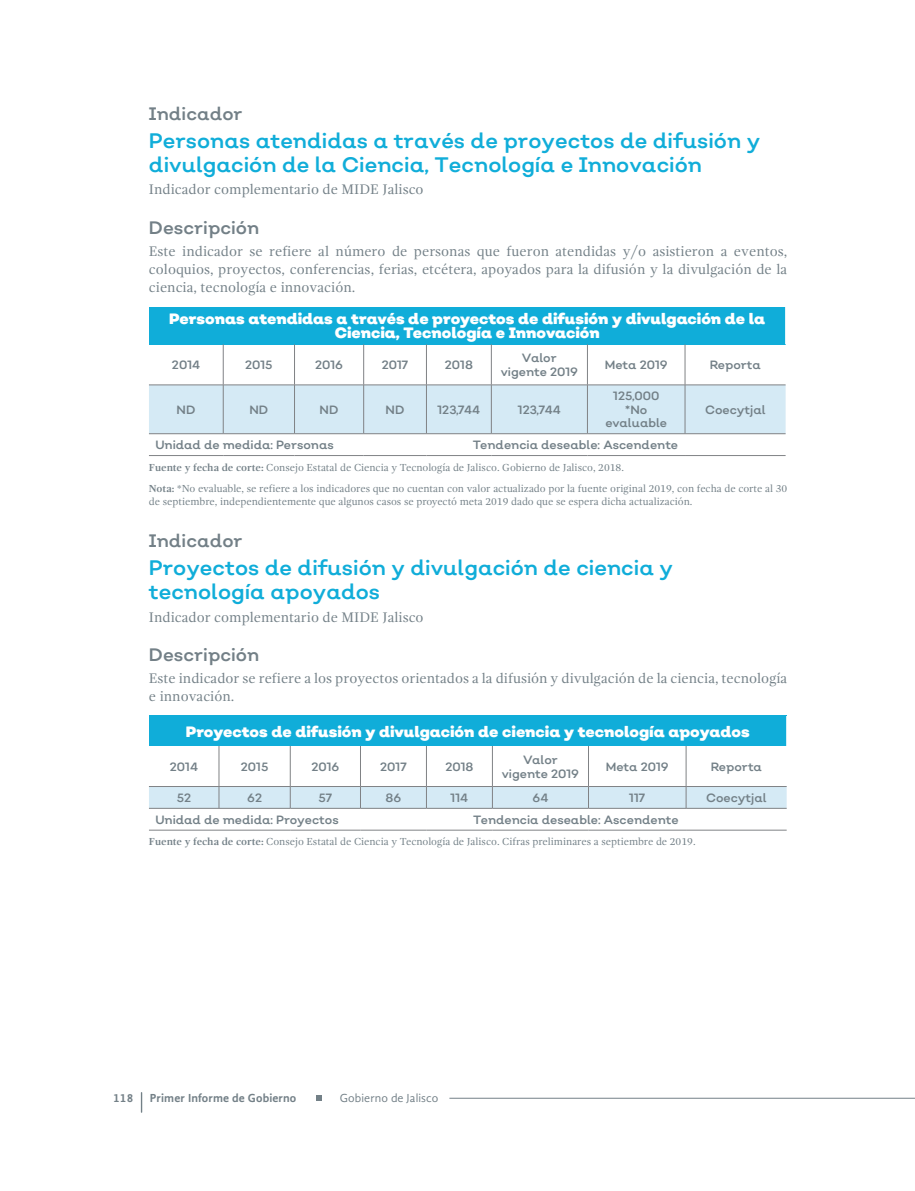
<style>
.page{position:relative;width:915px;height:1191px;background:#fff}
.page>*{position:absolute;margin:0;border:0;box-sizing:border-box;transform-origin:0 0}
.TITULO_DE_INDICADOR{font:21px/24px "Nutmeg";color:#10add9}
.Indicador-Descripcio{font:18px "Nutmeg";color:#738087}
.Cabeza_Tabla{font:900 15px/13.5px "Nutmeg";color:#fff;text-align:center}
.CUERPO_DE_TEXTO_GENE{font:14.25px/18px "Gandhi Serif";color:#738087;text-align:justify}
.Texto_Tabla{font:12px/13.5px "Nutmeg";color:#738087;text-align:center}
.t1{font:700 12px "Gandhi Sans";letter-spacing:.01em;color:#738087}
.t2{font:12px "Gandhi Sans";letter-spacing:.01em;color:#738087}
.FuenteNota{font:10.5px/12.6px "Gandhi Serif";color:#738087}
.s1{font-weight:700}
</style>
<div class="page">
<hr style="left:449px;top:1097px;width:465px;height:1px;background:#738087">
<svg style="left:141px;top:1092px;width:1px;height:20px"></svg>
<svg style="left:316px;top:1095px;width:6px;height:5px"></svg>
<div style="left:149px;top:307px;width:636px;height:37px;background:#10add9"></div>
<div style="left:149px;top:386px;width:636px;height:47px;background:#d5eaf5"></div>
<hr style="left:223px;top:344px;width:1px;height:41px;background:#808285">
<hr style="left:294px;top:344px;width:1px;height:41px;background:#808285">
<hr style="left:363px;top:344px;width:1px;height:41px;background:#808285">
<hr style="left:426px;top:344px;width:1px;height:41px;background:#808285">
<hr style="left:491px;top:344px;width:1px;height:41px;background:#808285">
<hr style="left:587px;top:344px;width:1px;height:41px;background:#808285">
<hr style="left:684px;top:344px;width:1px;height:41px;background:#808285">
<hr style="left:149px;top:385px;width:74px;height:1px;background:#808285">
<hr style="left:223px;top:385px;width:71px;height:1px;background:#808285">
<hr style="left:223px;top:385px;width:1px;height:48px;background:#808285">
<hr style="left:294px;top:385px;width:69px;height:1px;background:#808285">
<hr style="left:294px;top:385px;width:1px;height:48px;background:#808285">
<hr style="left:363px;top:385px;width:63px;height:1px;background:#808285">
<hr style="left:363px;top:385px;width:1px;height:48px;background:#808285">
<hr style="left:426px;top:385px;width:65px;height:1px;background:#808285">
<hr style="left:426px;top:385px;width:1px;height:48px;background:#808285">
<hr style="left:491px;top:385px;width:96px;height:1px;background:#808285">
<hr style="left:491px;top:385px;width:1px;height:48px;background:#808285">
<hr style="left:587px;top:385px;width:97px;height:1px;background:#808285">
<hr style="left:587px;top:385px;width:1px;height:48px;background:#808285">
<hr style="left:684px;top:385px;width:101px;height:1px;background:#808285">
<hr style="left:684px;top:385px;width:1px;height:48px;background:#808285">
<hr style="left:149px;top:433px;width:74px;height:1px;background:#808285">
<hr style="left:223px;top:433px;width:71px;height:1px;background:#808285">
<hr style="left:294px;top:433px;width:69px;height:1px;background:#808285">
<hr style="left:363px;top:433px;width:63px;height:1px;background:#808285">
<hr style="left:426px;top:433px;width:65px;height:1px;background:#808285">
<hr style="left:491px;top:433px;width:96px;height:1px;background:#808285">
<hr style="left:587px;top:433px;width:97px;height:1px;background:#808285">
<hr style="left:684px;top:433px;width:101px;height:1px;background:#808285">
<hr style="left:149px;top:455px;width:74px;height:1px;background:#808285">
<hr style="left:223px;top:455px;width:71px;height:1px;background:#808285">
<hr style="left:294px;top:455px;width:69px;height:1px;background:#808285">
<hr style="left:363px;top:455px;width:63px;height:1px;background:#808285">
<hr style="left:426px;top:455px;width:65px;height:1px;background:#808285">
<hr style="left:491px;top:455px;width:96px;height:1px;background:#808285">
<hr style="left:587px;top:455px;width:97px;height:1px;background:#808285">
<hr style="left:684px;top:455px;width:101px;height:1px;background:#808285">
<div style="left:149px;top:716px;width:637px;height:30px;background:#10add9"></div>
<hr style="left:219px;top:746px;width:1px;height:40px;background:#808285">
<hr style="left:290px;top:746px;width:1px;height:40px;background:#808285">
<hr style="left:360px;top:746px;width:1px;height:40px;background:#808285">
<hr style="left:426px;top:746px;width:1px;height:40px;background:#808285">
<hr style="left:492px;top:746px;width:1px;height:40px;background:#808285">
<hr style="left:588px;top:746px;width:1px;height:40px;background:#808285">
<hr style="left:685px;top:746px;width:1px;height:40px;background:#808285">
<svg style="left:149px;top:786px;width:637px;height:22px;background:#cfe3ed"></svg>
<hr style="left:149px;top:808px;width:70px;height:1px;background:#808285">
<hr style="left:219px;top:808px;width:71px;height:1px;background:#808285">
<hr style="left:290px;top:808px;width:70px;height:1px;background:#808285">
<hr style="left:360px;top:808px;width:66px;height:1px;background:#808285">
<hr style="left:426px;top:808px;width:66px;height:1px;background:#808285">
<hr style="left:492px;top:808px;width:96px;height:1px;background:#808285">
<hr style="left:588px;top:808px;width:97px;height:1px;background:#808285">
<hr style="left:685px;top:808px;width:101px;height:1px;background:#808285">
<hr style="left:149px;top:830px;width:70px;height:1px;background:#808285">
<hr style="left:219px;top:830px;width:71px;height:1px;background:#808285">
<hr style="left:290px;top:830px;width:70px;height:1px;background:#808285">
<hr style="left:360px;top:830px;width:66px;height:1px;background:#808285">
<hr style="left:426px;top:830px;width:66px;height:1px;background:#808285">
<hr style="left:492px;top:830px;width:96px;height:1px;background:#808285">
<hr style="left:588px;top:830px;width:97px;height:1px;background:#808285">
<hr style="left:685px;top:830px;width:101px;height:1px;background:#808285">
<p class="Indicador-Descripcio" style="left:149px;top:102px;width:95px">Indicador</p>
<p class="TITULO_DE_INDICADOR" style="left:149px;top:128px;width:612px">Personas atendidas a través de proyectos de difusión y divulgación de la Ciencia, Tecnología e Innovación</p>
<p class="CUERPO_DE_TEXTO_GENE" style="left:149px;top:181px;width:276px">Indicador complementario de MIDE Jalisco</p>
<p class="Indicador-Descripcio" style="left:149px;top:216px;width:112px">Descripción</p>
<p class="CUERPO_DE_TEXTO_GENE" style="left:149px;top:243px;width:639px">Este indicador se refiere al número de personas que fueron atendidas y/o asistieron a eventos, coloquios, proyectos, conferencias, ferias, etcétera, apoyados para la difusión y la divulgación de la ciencia, tecnología e innovación.</p>
<p class="Cabeza_Tabla" style="left:169px;top:312px;width:597px">Personas atendidas a través de proyectos de difusión y divulgación de la<br>Ciencia, Tecnología e Innovación</p>
<p class="Texto_Tabla" style="left:172px;top:358px;width:30px">2014</p>
<p class="Texto_Tabla" style="left:245px;top:358px;width:29px">2015</p>
<p class="Texto_Tabla" style="left:315px;top:358px;width:29px">2016</p>
<p class="Texto_Tabla" style="left:381px;top:358px;width:28px">2017</p>
<p class="Texto_Tabla" style="left:444px;top:358px;width:30px">2018</p>
<p class="Texto_Tabla" style="left:500px;top:351px;width:79px">Valor vigente 2019</p>
<p class="Texto_Tabla" style="left:604px;top:358px;width:64px">Meta 2019</p>
<p class="Texto_Tabla" style="left:709px;top:358px;width:53px">Reporta</p>
<p class="Texto_Tabla" style="left:176px;top:402px;width:20px">ND</p>
<p class="Texto_Tabla" style="left:249px;top:402px;width:20px">ND</p>
<p class="Texto_Tabla" style="left:319px;top:402px;width:20px">ND</p>
<p class="Texto_Tabla" style="left:385px;top:402px;width:20px">ND</p>
<p class="Texto_Tabla" style="left:437px;top:402px;width:44px">123,744</p>
<p class="Texto_Tabla" style="left:518px;top:402px;width:44px">123,744</p>
<p class="Texto_Tabla" style="left:613px;top:389px;width:48px">125,000</p>
<p class="Texto_Tabla" style="left:605px;top:402px;width:63px">*No evaluable</p>
<p class="Texto_Tabla" style="left:704px;top:402px;width:62px">Coecytjal</p>
<p class="Texto_Tabla" style="left:155px;top:438px;width:180px">Unidad de medida: Personas</p>
<p class="Texto_Tabla" style="left:472px;top:438px;width:207px">Tendencia deseable: Ascendente</p>
<p class="FuenteNota" style="left:149px;top:461px;width:476px"><span class="s1">Fuente y fecha de corte:</span> Consejo Estatal de Ciencia y Tecnología de Jalisco. Gobierno de Jalisco, 2018.</p>
<p class="FuenteNota" style="left:149px;top:482px;width:639px"><span class="s1">Nota:</span> *No evaluable, se refiere a los indicadores que no cuentan con valor actualizado por la fuente original 2019, con fecha de corte al 30 de septiembre, independientemente que algunos casos se proyectó meta 2019 dado que se espera dicha actualización.</p>
<p class="Indicador-Descripcio" style="left:149px;top:529px;width:95px">Indicador</p>
<p class="TITULO_DE_INDICADOR" style="left:149px;top:555px;width:525px">Proyectos de difusión y divulgación de ciencia y tecnología apoyados</p>
<p class="CUERPO_DE_TEXTO_GENE" style="left:149px;top:608px;width:276px">Indicador complementario de MIDE Jalisco</p>
<p class="Indicador-Descripcio" style="left:149px;top:643px;width:112px">Descripción</p>
<p class="CUERPO_DE_TEXTO_GENE" style="left:149px;top:669px;width:639px">Este indicador se refiere a los proyectos orientados a la difusión y divulgación de la ciencia, tecnología e innovación.</p>
<p class="Cabeza_Tabla" style="left:186px;top:724px;width:565px">Proyectos de difusión y divulgación de ciencia y tecnología apoyados</p>
<p class="Texto_Tabla" style="left:170px;top:759px;width:30px">2014</p>
<p class="Texto_Tabla" style="left:241px;top:759px;width:29px">2015</p>
<p class="Texto_Tabla" style="left:311px;top:759px;width:29px">2016</p>
<p class="Texto_Tabla" style="left:380px;top:759px;width:28px">2017</p>
<p class="Texto_Tabla" style="left:445px;top:759px;width:30px">2018</p>
<p class="Texto_Tabla" style="left:501px;top:753px;width:79px">Valor vigente 2019</p>
<p class="Texto_Tabla" style="left:605px;top:759px;width:64px">Meta 2019</p>
<p class="Texto_Tabla" style="left:710px;top:759px;width:53px">Reporta</p>
<p class="Texto_Tabla" style="left:177px;top:790px;width:16px">52</p>
<p class="Texto_Tabla" style="left:247px;top:790px;width:16px">62</p>
<p class="Texto_Tabla" style="left:318px;top:790px;width:15px">57</p>
<p class="Texto_Tabla" style="left:385px;top:790px;width:17px">86</p>
<p class="Texto_Tabla" style="left:450px;top:790px;width:19px">114</p>
<p class="Texto_Tabla" style="left:532px;top:790px;width:17px">64</p>
<p class="Texto_Tabla" style="left:629px;top:790px;width:18px">117</p>
<p class="Texto_Tabla" style="left:705px;top:790px;width:62px">Coecytjal</p>
<p class="Texto_Tabla" style="left:155px;top:812px;width:185px">Unidad de medida: Proyectos</p>
<p class="Texto_Tabla" style="left:473px;top:812px;width:207px">Tendencia deseable: Ascendente</p>
<p class="FuenteNota" style="left:149px;top:835px;width:548px"><span class="s1">Fuente y fecha de corte:</span> Consejo Estatal de Ciencia y Tecnología de Jalisco. Cifras preliminares a septiembre de 2019.</p>
<p class="t1" style="left:113px;top:1090px;width:22px">118</p>
<p class="t1" style="left:150px;top:1090px;width:148px">Primer Informe de Gobierno</p>
<p class="t2" style="left:340px;top:1090px;width:100px">Gobierno de Jalisco</p>
</div>
